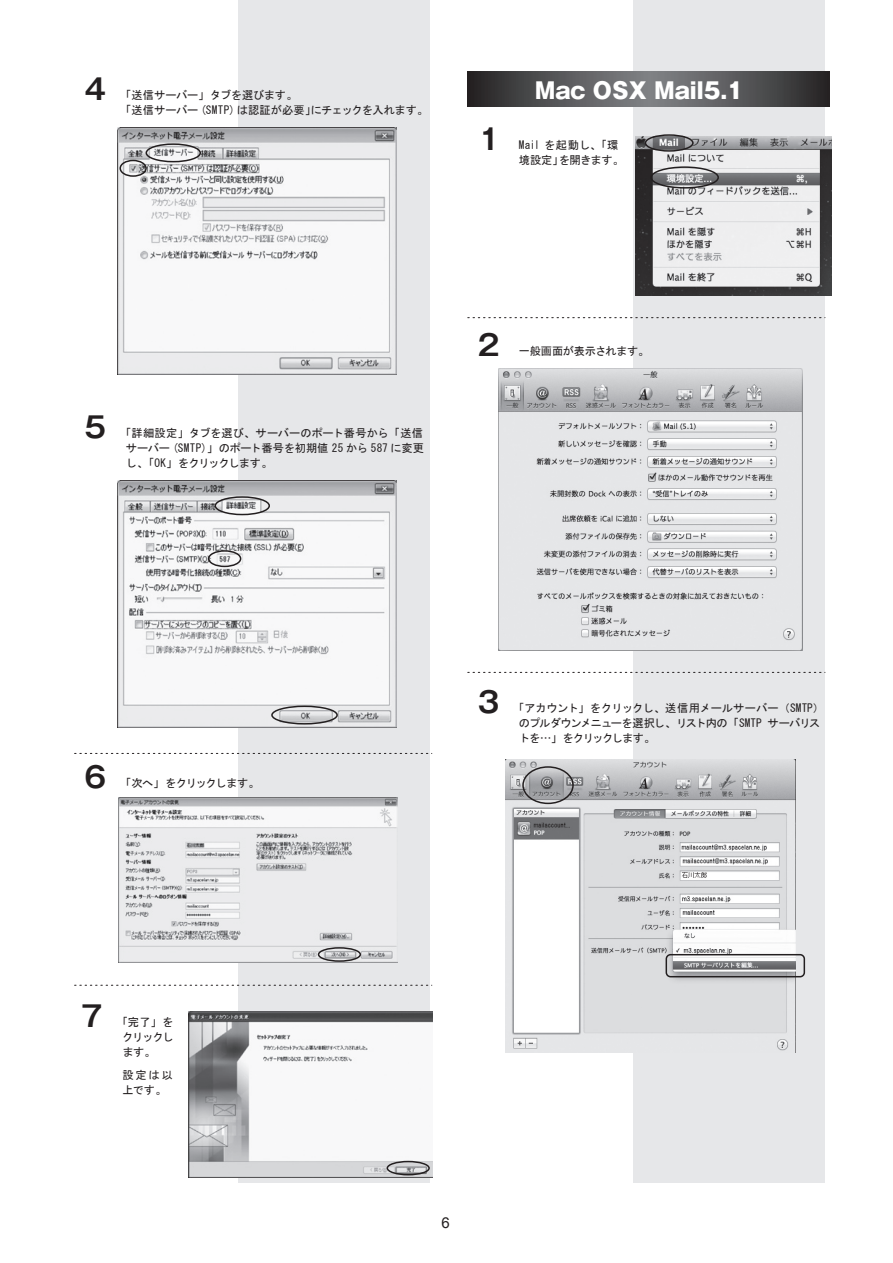
<style>
.page{position:relative;width:893px;height:1263px;background:#fff}
.page>*{position:absolute;margin:0;border:0;box-sizing:border-box;transform-origin:0 0}
.t1{font:700 28.65px "Gothic MB101 Pro De";color:#231f20}
.t2{font:800 22.05px "Gothic MB101 Pro";color:#fff}
.t3{font:15px "Arial";color:#231f20}
.t4{font:11.25px/15px "MS Gothic";letter-spacing:-.03em;color:#231f20}
.t5{font:11.25px "MS Gothic";letter-spacing:-.075em;color:#231f20}
</style>
<div class="page">
<div style="left:238px;top:0;width:191px;height:1182px;background:#e6e7e9"></div>
<div style="left:634px;top:0;width:191px;height:1182px;background:#e6e7e9"></div>
<img style="left:117px;top:127px;width:279px;height:247px">
<img style="left:117px;top:480px;width:279px;height:247px">
<img style="left:118px;top:797px;width:280px;height:165px">
<img style="left:189px;top:1011px;width:244px;height:166px">
<img style="left:636px;top:136px;width:195px;height:160px">
<img style="left:498px;top:369px;width:305px;height:281px">
<img style="left:506px;top:759px;width:289px;height:293px">
<svg style="left:75px;top:985px;width:357px;height:1px"></svg>
<svg style="left:468px;top:317px;width:357px;height:1px"></svg>
<svg style="left:468px;top:672px;width:357px;height:1px"></svg>
<svg style="left:75px;top:753px;width:357px;height:1px"></svg>
<div style="left:146px;top:143px;width:55px;height:19px;border:2px solid #231f20;border-radius:50%"></div>
<div style="left:119px;top:160px;width:28px;height:17px;border:2px solid #231f20;border-radius:50%"></div>
<div style="left:215px;top:496px;width:55px;height:19px;border:2px solid #231f20;border-radius:50%"></div>
<div style="left:208px;top:550px;width:33px;height:17px;border:2px solid #231f20;border-radius:50%"></div>
<div style="left:271px;top:705px;width:67px;height:19px;border:2px solid #231f20;border-radius:50%"></div>
<div style="left:318px;top:947px;width:43px;height:15px;border:2px solid #231f20;border-radius:50%"></div>
<div style="left:387px;top:1161px;width:43px;height:14px;border:2px solid #231f20;border-radius:50%"></div>
<div style="left:645px;top:134px;width:49px;height:18px;border:2px solid #231f20;border-radius:50%"></div>
<div style="left:650px;top:166px;width:69px;height:23px;border:2px solid #231f20;border-radius:50%"></div>
<div style="left:522px;top:766px;width:52px;height:38px;border:2px solid #231f20;border-radius:50%"></div>
<svg style="left:468px;top:71px;width:361px;height:35px;background:#555557"></svg>
<div style="left:666px;top:954px;width:139px;height:23px;border:2px solid #231f20;border-radius:4px"></div>
<h1 class="t1" style="left:84px;top:65px;width:23px">4</h1>
<p class="t4" style="left:120px;top:88px;width:310px">「送信サーバー」タブを選びます。<br>「送信サーバー (SMTP)は認証が必要」にチェックを入れます。</p>
<h1 class="t1" style="left:478px;top:115px;width:23px">1</h1>
<h2 class="t2" style="left:535px;top:72px;width:211px">Mac OSX Mail5.1</h2>
<p class="t4" style="left:519px;top:137px;width:106px">Mail を起動し、「環境設定」を開きます。</p>
<h1 class="t1" style="left:85px;top:403px;width:23px">5</h1>
<p class="t4" style="left:126px;top:426px;width:300px;text-align:justify;text-indent:-6px">「詳細設定」タブを選び、サーバーのポート番号から「送信サーバー (SMTP)」のポート番号を初期値 25 から 587 に変更し、「OK」をクリックします。</p>
<h1 class="t1" style="left:478px;top:321px;width:23px">2</h1>
<p class="t4" style="left:519px;top:343px;width:132px">一般画面が表示されます。</p>
<h1 class="t1" style="left:84px;top:753px;width:23px">6</h1>
<p class="t5" style="left:120px;top:777px;width:141px">「次へ」をクリックします。</p>
<h1 class="t1" style="left:81px;top:992px;width:23px">7</h1>
<p class="t4" style="left:122px;top:1014px;width:53px;text-align:justify;text-indent:-6px">「完了」をクリックします。</p>
<p class="t4" style="left:122px;top:1067px;width:52px">設定は以上です。</p>
<h1 class="t1" style="left:478px;top:678px;width:23px">3</h1>
<p class="t4" style="left:519px;top:700px;width:307px;text-indent:-6px">「アカウント」をクリックし、送信用メールサーバー（SMTP）のプルダウンメニューを選択し、リスト内の「SMTP サーバリストを…」をクリックします。</p>
<h3 class="t3" style="left:441px;top:1213px;width:10px">6</h3>
</div>
